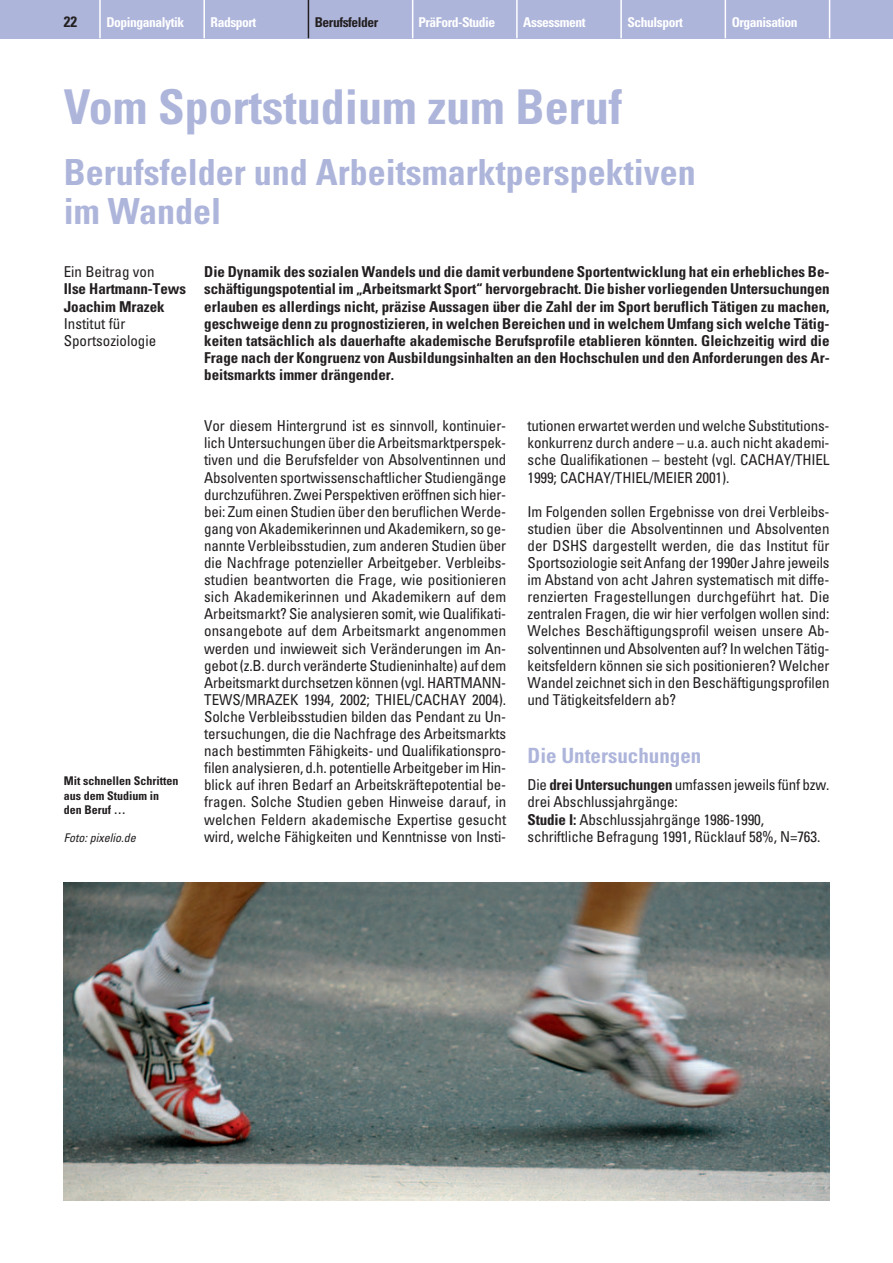
<style>
.page{position:relative;width:893px;height:1263px;background:#fff}
.page>*{position:absolute;margin:0;border:0;box-sizing:border-box;transform-origin:0 0}
.t1{font:700 condensed 48px "Univers";color:#aeb5db}
.t2{font:700 condensed 36px/39px "Univers";color:#aeb5db}
.t3{font:700 condensed 21px "Univers";color:#aeb5db}
.t4{font:condensed 15px/17.1px "Univers";letter-spacing:-.01em;color:#231f20;text-align:justify}
.t5{font:700 condensed 15px/17.1px "Univers";color:#231f20;text-align:justify}
.t6{font:700 condensed 13.5px "Univers";letter-spacing:-.03em;color:#fff}
.t7{font:700 condensed 13.5px "Univers";letter-spacing:-.03em;color:#231f20}
.t8{font:700 condensed 12px/14.1px "Univers";color:#231f20}
.t9{font:italic condensed 12px "Univers";color:#231f20}
.s1{font-weight:700}
</style>
<div class="page">
<div style="left:0;top:0;width:892px;height:38px;background:#aeb5db"></div>
<hr style="left:203px;top:0;width:2px;height:38px;background:#fff">
<hr style="left:99px;top:0;width:2px;height:38px;background:#fff">
<hr style="left:308px;top:0;width:1px;height:38px;background:#231f20">
<hr style="left:412px;top:0;width:1px;height:38px;background:#fff">
<hr style="left:516px;top:0;width:1px;height:38px;background:#fff">
<hr style="left:620px;top:0;width:2px;height:38px;background:#fff">
<hr style="left:724px;top:0;width:2px;height:38px;background:#fff">
<hr style="left:828px;top:0;width:2px;height:38px;background:#fff">
<img style="left:64px;top:882px;width:765px;height:319px">
<p class="t5" style="left:64px;top:14px;width:15px">22</p>
<p class="t6" style="left:106px;top:17px;width:79px">Dopinganalytik</p>
<p class="t6" style="left:210px;top:17px;width:47px">Radsport</p>
<p class="t7" style="left:315px;top:17px;width:65px">Berufsfelder</p>
<p class="t6" style="left:418px;top:17px;width:79px">PräFord-Studie</p>
<p class="t6" style="left:523px;top:17px;width:64px">Assessment</p>
<p class="t6" style="left:627px;top:17px;width:57px">Schulsport</p>
<p class="t6" style="left:731px;top:17px;width:67px">Organisation</p>
<h1 class="t1" style="left:64px;top:89px;width:560px">Vom Sportstudium zum Beruf</h1>
<h2 class="t2" style="left:64px;top:157px;width:633px">Berufsfelder und Arbeitsmarktperspektiven im Wandel</h2>
<p class="t4" style="left:64px;top:265px;width:92px">Ein Beitrag von</p>
<p class="t5" style="left:64px;top:282px;width:124px">Ilse Hartmann-Tews<br>Joachim Mrazek</p>
<p class="t4" style="left:64px;top:316px;width:94px">Institut für<br>Sportsoziologie</p>
<p class="t8" style="left:64px;top:775px;width:116px">Mit schnellen Schritten aus dem Studium in den Beruf …</p>
<p class="t9" style="left:64px;top:833px;width:73px">Foto: pixelio.de</p>
<p class="t5" style="left:204px;top:265px;width:627px">Die Dynamik des sozialen Wandels und die damit verbundene Sportentwicklung hat ein erhebliches Be&shy;schäftigungspotential im „Arbeitsmarkt Sport“ hervorgebracht. Die bisher vorliegenden Untersuchungen erlauben es allerdings nicht, präzise Aussagen über die Zahl der im Sport beruflich Tätigen zu machen, geschweige denn zu prognostizieren, in welchen Bereichen und in welchem Umfang sich welche Tätig&shy;keiten tatsächlich als dauerhafte akademische Berufsprofile etablieren könnten. Gleichzeitig wird die Frage nach der Kongruenz von Ausbildungsinhalten an den Hochschulen und den Anforderungen des Ar&shy;beitsmarkts immer drängender.</p>
<p class="t4" style="left:204px;top:419px;width:303px">Vor diesem Hintergrund ist es sinnvoll, kontinuier&shy;lich Untersuchungen über die Arbeitsmarktperspek&shy;tiven und die Berufsfelder von Absolventinnen und Absolventen sportwissenschaftlicher Studiengänge durchzuführen. Zwei Perspektiven eröffnen sich hier&shy;bei: Zum einen Studien über den beruflichen Werde&shy;gang von Akademikerinnen und Akademikern, so ge&shy;nannte Verbleibsstudien, zum anderen Studien über die Nachfrage potenzieller Arbeitgeber. Verbleibs&shy;studien beantworten die Frage, wie positionieren sich Akademikerinnen und Akademikern auf dem Arbeitsmarkt? Sie analysieren somit, wie Qualifikati&shy;onsangebote auf dem Arbeitsmarkt angenommen werden und inwieweit sich Veränderungen im An&shy;gebot (z.B. durch veränderte Studieninhalte) auf dem Arbeitsmarkt durchsetzen können (vgl. HARTMANN-TEWS/MRAZEK 1994, 2002; THIEL/CACHAY 2004).<br>Solche Verbleibsstudien bilden das Pendant zu Un&shy;tersuchungen, die die Nachfrage des Arbeitsmarkts nach bestimmten Fähigkeits- und Qualifikationspro&shy;filen analysieren, d.h. potentielle Arbeitgeber im Hin&shy;blick auf ihren Bedarf an Arbeitskräftepotential be&shy;fragen. Solche Studien geben Hinweise darauf, in welchen Feldern akademische Expertise gesucht wird, welche Fähigkeiten und Kenntnisse von Insti-</p>
<p class="t4" style="left:527px;top:419px;width:303px">tutionen erwartet werden und welche Substitutions&shy;konkurrenz durch andere – u.a. auch nicht akademi&shy;sche Qualifikationen – besteht (vgl. CACHAY/THIEL 1999; CACHAY/THIEL/MEIER 2001).</p>
<p class="t4" style="left:527px;top:504px;width:303px">Im Folgenden sollen Ergebnisse von drei Verbleibs&shy;studien über die Absolventinnen und Absolventen der DSHS dargestellt werden, die das Institut für Sportsoziologie seit Anfang der 1990er Jahre jeweils im Abstand von acht Jahren systematisch mit diffe&shy;renzierten Fragestellungen durchgeführt hat. Die zentralen Fragen, die wir hier verfolgen wollen sind:<br>Welches Beschäftigungsprofil weisen unsere Ab&shy;solventinnen und Absolventen auf? In welchen Tätig&shy;keitsfeldern können sie sich positionieren? Welcher Wandel zeichnet sich in den Beschäftigungsprofilen und Tätigkeitsfeldern ab?</p>
<h3 class="t3" style="left:527px;top:748px;width:175px">Die Untersuchungen</h3>
<p class="t4" style="left:527px;top:778px;width:303px;text-align:left">Die <span class="s1">drei Untersuchungen</span> umfassen jeweils fünf bzw. drei Abschlussjahrgänge:<br><span class="s1">Studie I:</span> Abschlussjahrgänge 1986-1990, schriftliche Befragung 1991, Rücklauf 58%, N=763.</p>
</div>
